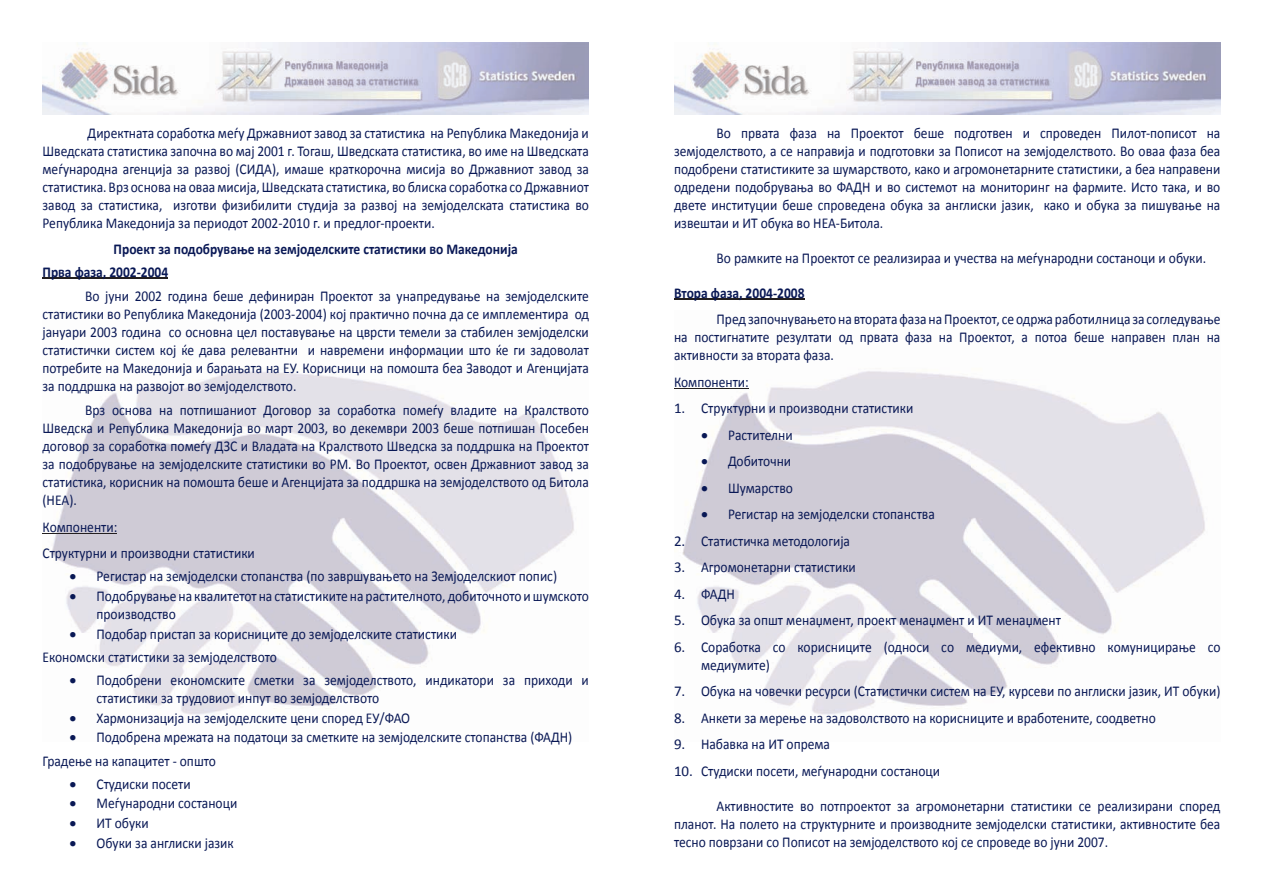
<style>
.page{position:relative;width:1263px;height:893px;background:#fff}
.page>*{position:absolute;margin:0;border:0;box-sizing:border-box;transform-origin:0 0}
.t1{font:15px/18px "Calibri";color:#091855;text-align:justify;scale:.9 1}
.t2{font:15px/18px "Calibri";color:#091855}
.t3{font:700 15px/22.2px "Calibri";color:#091855;scale:.9 1}
</style>
<div class="page">
<img style="left:682px;top:371px;width:523px;height:344px">
<img style="left:51px;top:371px;width:523px;height:344px">
<img style="left:43px;top:43px;width:546px;height:72px">
<img style="left:674px;top:43px;width:546px;height:72px">
<hr style="left:43px;top:277px;width:125px;height:2px;background:#231f20">
<hr style="left:43px;top:533px;width:74px;height:1px;background:#231f20">
<hr style="left:674px;top:298px;width:130px;height:2px;background:#231f20">
<hr style="left:674px;top:388px;width:75px;height:1px;background:#231f20">
<p class="t1" style="left:43px;top:123px;width:609px;text-indent:45px">Директната соработка меѓу Државниот завод за статистика на Република Македонија и Шведската статистика започна во мај 2001 г. Тогаш, Шведската статистика, во име на Шведската меѓународна агенција за развој (СИДА), имаше краткорочна мисија во Државниот завод за статистика. Врз основа на оваа мисија, Шведската статистика, во блиска соработка со Државниот завод за статистика, изготви физибилити студија за развој на земјоделската статистика во Република Македонија за периодот 2002-2010 г. и предлог-проекти.</p>
<p class="t3" style="left:43px;top:237px;width:530px;text-indent:71px">Проект за подобрување на земјоделските статистики во Македонија<br>Прва фаза, 2002-2004</p>
<p class="t1" style="left:43px;top:286px;width:609px;text-indent:43px">Во јуни 2002 година беше дефиниран Проектот за унапредување на земјоделските статистики во Република Македонија (2003-2004) кој практично почна да се имплементира од јануари 2003 година со основна цел поставување на цврсти темели за стабилен земјоделски статистички систем кој ќе дава релевантни и навремени информации што ќе ги задоволат потребите на Македонија и барањата на ЕУ. Корисници на помошта беа Заводот и Агенцијата за поддршка на развојот во земјоделството.</p>
<p class="t1" style="left:43px;top:401px;width:609px;text-indent:43px">Врз основа на потпишаниот Договор за соработка помеѓу владите на Кралството Шведска и Република Македонија во март 2003, во декември 2003 беше потпишан Посебен договор за соработка помеѓу ДЗС и Владата на Кралството Шведска за поддршка на Проектот за подобрување на земјоделските статистики во РМ. Во Проектот, освен Државниот завод за статистика, корисник на помошта беше и Агенцијата за поддршка на земјоделството од Битола (НЕА).</p>
<p class="t1" style="left:43px;top:513px;width:237px;line-height:26.5px">Компоненти:<br>Структурни и производни статистики</p>
<p class="t1" style="left:70px;top:567px;width:543px">• Регистар на земјоделски стопанства (по завршувањето на Земјоделскиот попис)</p>
<p class="t1" style="left:97px;top:586px;width:549px;text-indent:-27px">• Подобрување на квалитетот на статистиките на растителното, добиточното и шумското производство</p>
<p class="t1" style="left:43px;top:622px;width:462px;line-height:23.1px;text-indent:27px">• Подобар пристап за корисниците до земјоделските статистики<br>Економски статистики за земјоделството</p>
<p class="t1" style="left:97px;top:670px;width:549px;text-indent:-27px">• Подобрени економските сметки за земјоделството, индикатори за приходи и статистики за трудовиот инпут во земјоделството</p>
<p class="t1" style="left:70px;top:708px;width:380px">• Хармонизација на земјоделските цени според ЕУ/ФАО</p>
<p class="t1" style="left:43px;top:725px;width:590px;line-height:23.1px;text-indent:27px">• Подобрена мрежата на податоци за сметките на земјоделските стопанства (ФАДН)<br>Градење на капацитет - општо</p>
<p class="t1" style="left:70px;top:774px;width:136px">• Студиски посети</p>
<p class="t1" style="left:70px;top:794px;width:188px">• Меѓународни состаноци</p>
<p class="t1" style="left:70px;top:813px;width:89px">• ИТ обуки</p>
<p class="t1" style="left:70px;top:833px;width:184px">• Обуки за англиски јазик</p>
<p class="t1" style="left:674px;top:123px;width:609px;text-indent:43px">Во првата фаза на Проектот беше подготвен и спроведен Пилот-пописот на земјоделството, а се направија и подготовки за Пописот на земјоделството. Во оваа фаза беа подобрени статистиките за шумарството, како и агромонетарните статистики, а беа направени одредени подобрувања во ФАДН и во системот на мониторинг на фармите. Исто така, и во двете институции беше спроведена обука за англиски јазик, како и обука за пишување на извештаи и ИТ обука во НЕА-Битола.</p>
<p class="t1" style="left:716px;top:248px;width:546px">Во рамките на Проектот се реализираа и учества на меѓународни состаноци и обуки.</p>
<p class="t3" style="left:674px;top:281px;width:147px">Втора фаза, 2004-2008</p>
<p class="t1" style="left:674px;top:310px;width:609px;text-indent:43px">Пред започнувањето на втората фаза на Проектот, се одржа работилница за согледување на постигнатите резултати од првата фаза на Проектот, а потоа беше направен план на активности за втората фаза.</p>
<p class="t1" style="left:674px;top:372px;width:85px">Компоненти:</p>
<p class="t2" style="left:674px;top:399px;width:241px">1. Структурни и производни статистики</p>
<p class="t1" style="left:701px;top:425px;width:103px">• Растителни</p>
<p class="t1" style="left:701px;top:452px;width:102px">• Добиточни</p>
<p class="t1" style="left:701px;top:478px;width:104px">• Шумарство</p>
<p class="t1" style="left:701px;top:505px;width:261px">• Регистар на земјоделски стопанства</p>
<p class="t2" style="left:674px;top:531px;width:178px">2. Статистичка методологија</p>
<p class="t2" style="left:674px;top:558px;width:183px">3. Агромонетарни статистики</p>
<p class="t2" style="left:674px;top:584px;width:62px">4. ФАДН</p>
<p class="t2" style="left:674px;top:611px;width:389px">5. Обука за општ менаџмент, проект менаџмент и ИТ менаџмент</p>
<p class="t2" style="left:701px;top:637px;width:521px;text-indent:-27px">6. Соработка со корисниците (односи со медиуми, ефективно комуницирање со медиумите)</p>
<p class="t2" style="left:674px;top:682px;width:548px">7. Обука на човечки ресурси (Статистички систем на ЕУ, курсеви по англиски јазик, ИТ обуки)</p>
<p class="t2" style="left:674px;top:708px;width:483px">8. Анкети за мерење на задоволството на корисниците и вработените, соодветно</p>
<p class="t2" style="left:674px;top:735px;width:158px">9. Набавка на ИТ опрема</p>
<p class="t2" style="left:674px;top:761px;width:268px">10. Студиски посети, меѓународни состаноци</p>
<p class="t1" style="left:674px;top:796px;width:609px;text-indent:43px">Активностите во потпроектот за агромонетарни статистики се реализирани според планот. На полето на структурните и производните земјоделски статистики, активностите беа тесно поврзани со Пописот на земјоделството кој се спроведе во јуни 2007.</p>
</div>
